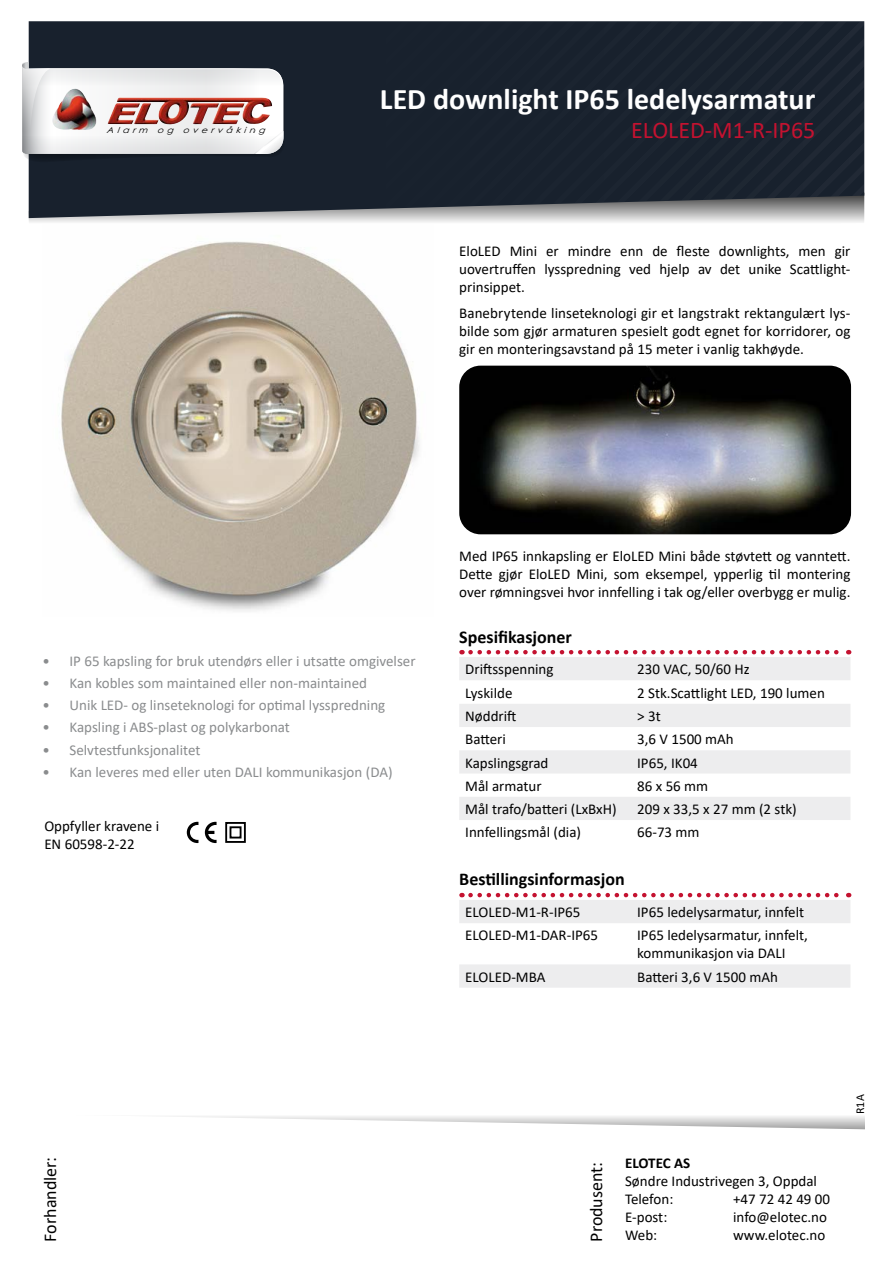
<style>
.page{position:relative;width:893px;height:1263px;background:#fff}
.page>*{position:absolute;margin:0;border:0;box-sizing:border-box;transform-origin:0 0}
.t1{font:700 30px "Calibri";color:#fff}
.t2{font:24px "Calibri";color:#c41230}
.t3{font:700 18px "Calibri";color:#000}
.t4{font:18px "Calibri";color:#000}
.t5{font:15px/18px "Calibri";color:#000}
.t6{font:15px "Calibri";color:#8a8c8e}
.t7{font:700 15px "Calibri";letter-spacing:-.005em;color:#000}
.t8{font:12px "Calibri";color:#000}
.t9{font:italic 8.25px "Century Gothic";color:#000;scale:1.16 1}
</style>
<div class="page">
<svg style="left:173px;top:1116px;width:692px;height:14px"></svg>
<svg style="left:22px;top:21px;width:842px;height:201px;background:#40454e"></svg>
<img style="left:61px;top:241px;width:359px;height:370px">
<img style="left:459px;top:366px;width:392px;height:168px">
<svg style="left:470px;top:650px;width:379px;height:4px"></svg>
<svg style="left:459px;top:657px;width:391px;height:163px;fill:#ededee"></svg>
<svg style="left:459px;top:893px;width:391px;height:95px"></svg>
<svg style="left:187px;top:822px;width:11px;height:21px"></svg>
<svg style="left:205px;top:822px;width:12px;height:21px"></svg>
<div style="left:225px;top:822px;width:21px;height:21px;border:2px solid #000"></div>
<div style="left:230px;top:826px;width:12px;height:12px;border:2px solid #000"></div>
<p class="t9" style="left:107px;top:124px;width:140px">Alarm og overvåking</p>
<h1 class="t1" style="left:380px;top:78px;width:437px">LED downlight IP65 ledelysarmatur</h1>
<h2 class="t2" style="left:631px;top:113px;width:186px">ELOLED-M1-R-IP65</h2>
<p class="t5" style="left:459px;top:241px;width:393px;text-align:justify">EloLED Mini er mindre enn de fleste downlights, men gir uovertruffen lysspredning ved hjelp av det unike Scattlight&shy;prinsippet.</p>
<p class="t5" style="left:459px;top:304px;width:393px;text-align:justify">Banebrytende linseteknologi gir et langstrakt rektangulært lys&shy;bilde som gjør armaturen spesielt godt egnet for korridorer, og gir en monteringsavstand på 15 meter i vanlig takhøyde.</p>
<p class="t6" style="left:43px;top:650px;width:375px">• IP 65 kapsling for bruk utendørs eller i utsatte omgivelser</p>
<p class="t6" style="left:43px;top:672px;width:326px">• Kan kobles som maintained eller non-maintained</p>
<p class="t6" style="left:43px;top:695px;width:344px">• Unik LED- og linseteknologi for optimal lysspredning</p>
<p class="t6" style="left:43px;top:717px;width:249px">• Kapsling i ABS-plast og polykarbonat</p>
<p class="t6" style="left:43px;top:739px;width:159px">• Selvtestfunksjonalitet</p>
<p class="t6" style="left:43px;top:761px;width:352px">• Kan leveres med eller uten DALI kommunikasjon (DA)</p>
<p class="t5" style="left:44px;top:816px;width:116px">Oppfyller kravene i<br>EN 60598-2-22</p>
<p class="t4" style="left:38px;top:1242px;width:86px;rotate:-90deg">Forhandler:</p>
<p class="t5" style="left:459px;top:546px;width:393px;text-align:justify">Med IP65 innkapsling er EloLED Mini både støvtett og vanntett.<br>Dette gjør EloLED Mini, som eksempel, ypperlig til montering over rømningsvei hvor innfelling i tak og/eller overbygg er mulig.</p>
<p class="t3" style="left:459px;top:624px;width:114px">Spesifikasjoner</p>
<p class="t5" style="left:465px;top:660px;width:90px">Driftsspenning</p>
<p class="t5" style="left:637px;top:660px;width:114px">230 VAC, 50/60 Hz</p>
<p class="t5" style="left:465px;top:683px;width:49px">Lyskilde</p>
<p class="t5" style="left:637px;top:683px;width:189px">2 Stk.Scattlight LED, 190 lumen</p>
<p class="t5" style="left:465px;top:707px;width:53px">Nøddrift</p>
<p class="t5" style="left:637px;top:707px;width:25px">&gt; 3t</p>
<p class="t5" style="left:465px;top:730px;width:42px">Batteri</p>
<p class="t5" style="left:637px;top:730px;width:98px">3,6 V 1500 mAh</p>
<p class="t5" style="left:465px;top:753px;width:85px">Kapslingsgrad</p>
<p class="t5" style="left:637px;top:753px;width:62px">IP65, IK04</p>
<p class="t5" style="left:465px;top:776px;width:78px">Mål armatur</p>
<p class="t5" style="left:637px;top:776px;width:73px">86 x 56 mm</p>
<p class="t5" style="left:465px;top:800px;width:153px">Mål trafo/batteri (LxBxH)</p>
<p class="t5" style="left:637px;top:800px;width:161px">209 x 33,5 x 27 mm (2 stk)</p>
<p class="t5" style="left:465px;top:823px;width:117px">Innfellingsmål (dia)</p>
<p class="t5" style="left:637px;top:823px;width:64px">66-73 mm</p>
<p class="t3" style="left:459px;top:867px;width:167px">Bestillingsinformasjon</p>
<p class="t5" style="left:465px;top:903px;width:117px">ELOLED-M1-R-IP65</p>
<p class="t5" style="left:637px;top:903px;width:169px">IP65 ledelysarmatur, innfelt</p>
<p class="t5" style="left:465px;top:926px;width:134px">ELOLED-M1-DAR-IP65</p>
<p class="t5" style="left:637px;top:926px;width:172px">IP65 ledelysarmatur, innfelt, kommunikasjon via DALI</p>
<p class="t5" style="left:465px;top:967px;width:82px">ELOLED-MBA</p>
<p class="t5" style="left:637px;top:967px;width:142px">Batteri 3,6 V 1500 mAh</p>
<p class="t4" style="left:584px;top:1242px;width:81px;rotate:-90deg">Produsent:</p>
<p class="t7" style="left:625px;top:1152px;width:67px">ELOTEC AS</p>
<p class="t5" style="left:625px;top:1171px;width:193px">Søndre Industrivegen 3, Oppdal<br>Telefon:</p>
<p class="t5" style="left:733px;top:1189px;width:99px">+47 72 42 49 00</p>
<p class="t5" style="left:625px;top:1207px;width:44px">E-post:</p>
<p class="t5" style="left:733px;top:1207px;width:95px">info@elotec.no</p>
<p class="t5" style="left:625px;top:1225px;width:34px">Web:</p>
<p class="t5" style="left:733px;top:1225px;width:94px">www.elotec.no</p>
<p class="t8" style="left:852px;top:1114px;width:21px;rotate:-90deg">R1A</p>
</div>
